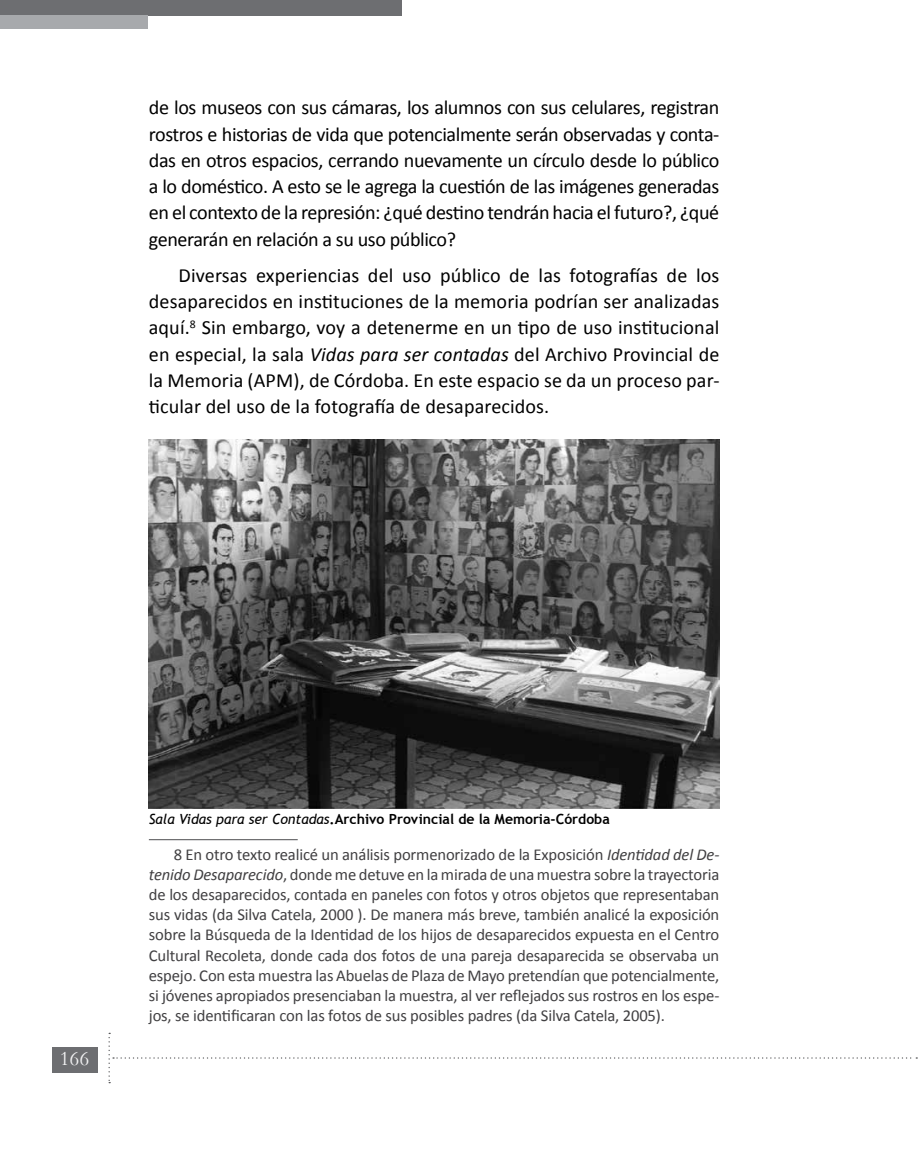
<style>
.page{position:relative;width:918px;height:1166px;background:#fff}
.page>*{position:absolute;margin:0;border:0;box-sizing:border-box;transform-origin:0 0}
.t1{font:21px "Garamond";color:#f1f1f2}
.t2{font:20.12px/26.2px "Calibri";letter-spacing:.005em;color:#000;text-align:justify}
.t3{font:16.62px/20.1px "Calibri";letter-spacing:-.01em;color:#414042;text-align:justify}
.t4{font:700 14px "Trebuchet MS";color:#000}
.s1{font-style:italic}
.s2{font-weight:400;font-style:italic}
</style>
<div class="page">
<div style="left:52px;top:1046px;width:46px;height:26px;background:#6d6e71"></div>
<svg style="left:108px;top:1033px;width:809px;height:50px"></svg>
<div style="left:0;top:0;width:402px;height:15px;background:#6d6e71"></div>
<div style="left:0;top:15px;width:147px;height:13px;background:#a7a9ac"></div>
<hr style="left:149px;top:839px;width:149px;height:1px;background:#4d4d4f">
<img style="left:149px;top:440px;width:570px;height:368px">
<p class="t2" style="left:149px;top:94px;width:572px">de los museos con sus cámaras, los alumnos con sus celulares, registran rostros e historias de vida que potencialmente serán observadas y conta&shy;das en otros espacios, cerrando nuevamente un círculo desde lo público a lo doméstico. A esto se le agrega la cuestión de las imágenes generadas en el contexto de la represión: ¿qué destino tendrán hacia el futuro?, ¿qué generarán en relación a su uso público?</p>
<p class="t2" style="left:149px;top:261px;width:572px;text-indent:30px">Diversas experiencias del uso público de las fotografías de los desaparecidos en instituciones de la memoria podrían ser analizadas aquí.<sup>8</sup> Sin embargo, voy a detenerme en un tipo de uso institucional en especial, la sala <span class="s1">Vidas para ser contadas</span> del Archivo Provincial de la Memoria (APM), de Córdoba. En este espacio se da un proceso par&shy;ticular del uso de la fotografía de desaparecidos.</p>
<p class="t1" style="left:60px;top:1045px;width:31px">166</p>
<p class="t4" style="left:149px;top:810px;width:462px"><span class="s2">Sala Vidas para ser Contadas</span>.Archivo Provincial de la Memoria-Córdoba</p>
<p class="t3" style="left:149px;top:843px;width:572px;text-indent:25px">8 En otro texto realicé un análisis pormenorizado de la Exposición <span class="s1">Identidad del De&shy;tenido Desaparecido</span>, donde me detuve en la mirada de una muestra sobre la trayectoria de los desaparecidos, contada en paneles con fotos y otros objetos que representaban sus vidas (da Silva Catela, 2000 ). De manera más breve, también analicé la exposición sobre la Búsqueda de la Identidad de los hijos de desaparecidos expuesta en el Centro Cultural Recoleta, donde cada dos fotos de una pareja desaparecida se observaba un espejo. Con esta muestra las Abuelas de Plaza de Mayo pretendían que potencialmente, si jóvenes apropiados presenciaban la muestra, al ver reflejados sus rostros en los espe&shy;jos, se identificaran con las fotos de sus posibles padres (da Silva Catela, 2005).</p>
</div>
